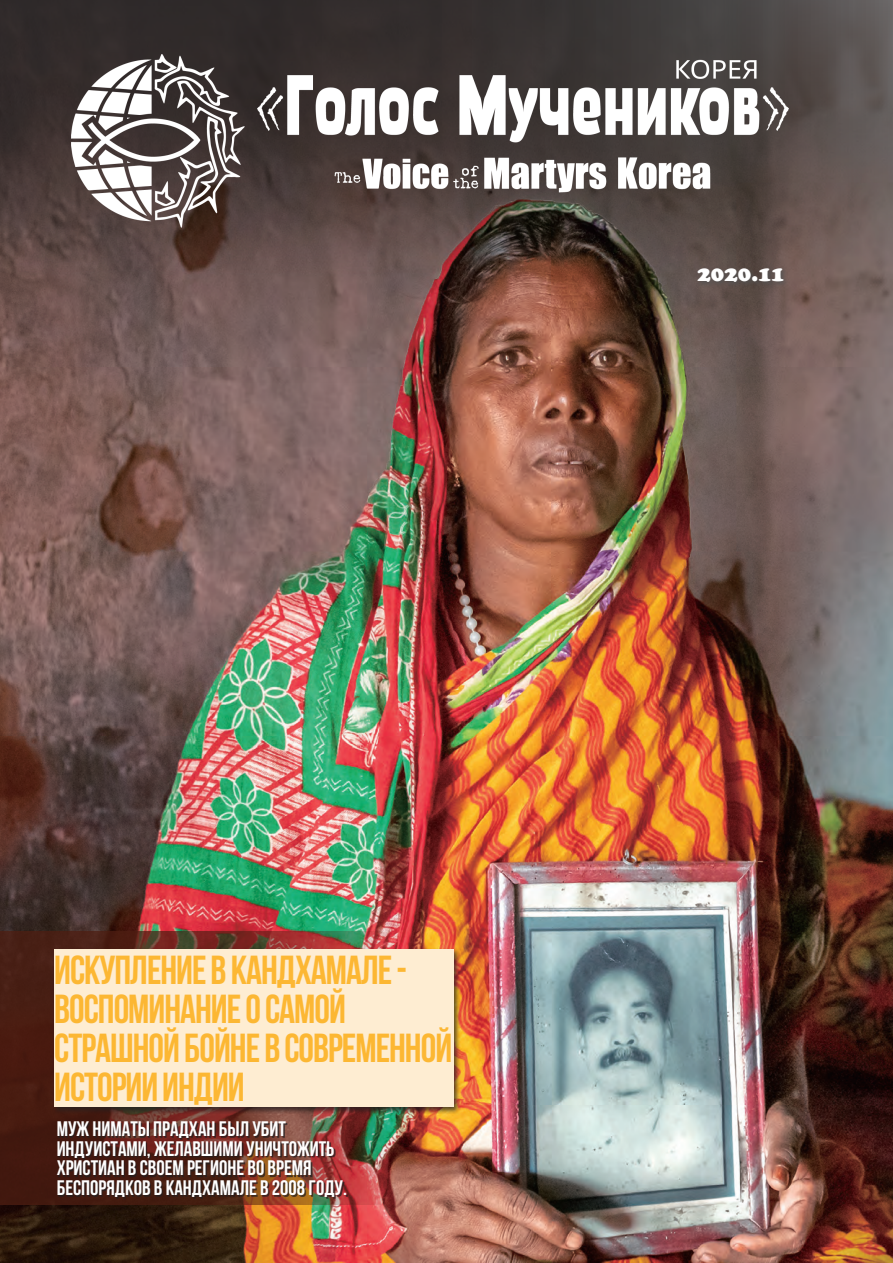
<style>
.page{position:relative;width:893px;height:1263px;background:#fff}
.page>*{position:absolute;margin:0;border:0;box-sizing:border-box;transform-origin:0 0}
.t1{font:700 40.5px/39px "Bebas Neue";letter-spacing:-.025em;color:#fcb733}
.t2{font:900 22.5px "Cooper";color:#fff}
.t3{font:700 21px/19.5px "Bebas Neue";color:#fff}
</style>
<div class="page">
<img style="left:0;top:383px;width:893px;height:880px">
<svg style="left:0;top:931px;width:391px;height:274px;background:#5b2c20"></svg>
<div style="left:58px;top:1123px;width:290px;height:75px;background:#231f20;opacity:.75"></div>
<svg style="left:0;top:0;width:893px;height:383px;background:#5b4b49"></svg>
<div style="left:696px;top:266px;width:94px;height:23px;background:#515151;opacity:.87"></div>
<img style="left:72px;top:54px;width:716px;height:173px">
<img style="left:368px;top:200px;width:323px;height:453px">
<div style="left:53px;top:947px;width:408px;height:167px;background:#231f20;opacity:.75"></div>
<div style="left:54px;top:949px;width:400px;height:80px;background:#feedd2"></div>
<div style="left:54px;top:1027px;width:400px;height:41px;background:#feedd2"></div>
<div style="left:54px;top:1066px;width:400px;height:41px;background:#feedd2"></div>
<p class="t2" style="left:697px;top:261px;width:89px">2020.11</p>
<p class="t1" style="left:54px;top:950px;width:354px">Искупление в Кандхамале - воспоминание о самой</p>
<p class="t1" style="left:54px;top:1028px;width:399px">страшной бойне в современной</p>
<p class="t1" style="left:54px;top:1067px;width:192px">истории Индии</p>
<p class="t3" style="left:57px;top:1119px;width:292px">Муж Ниматы Прадхан был убит индуистами, желавшими уничтожить христиан в своем регионе во время беспорядков в Кандхамале в 2008 году.</p>
</div>
